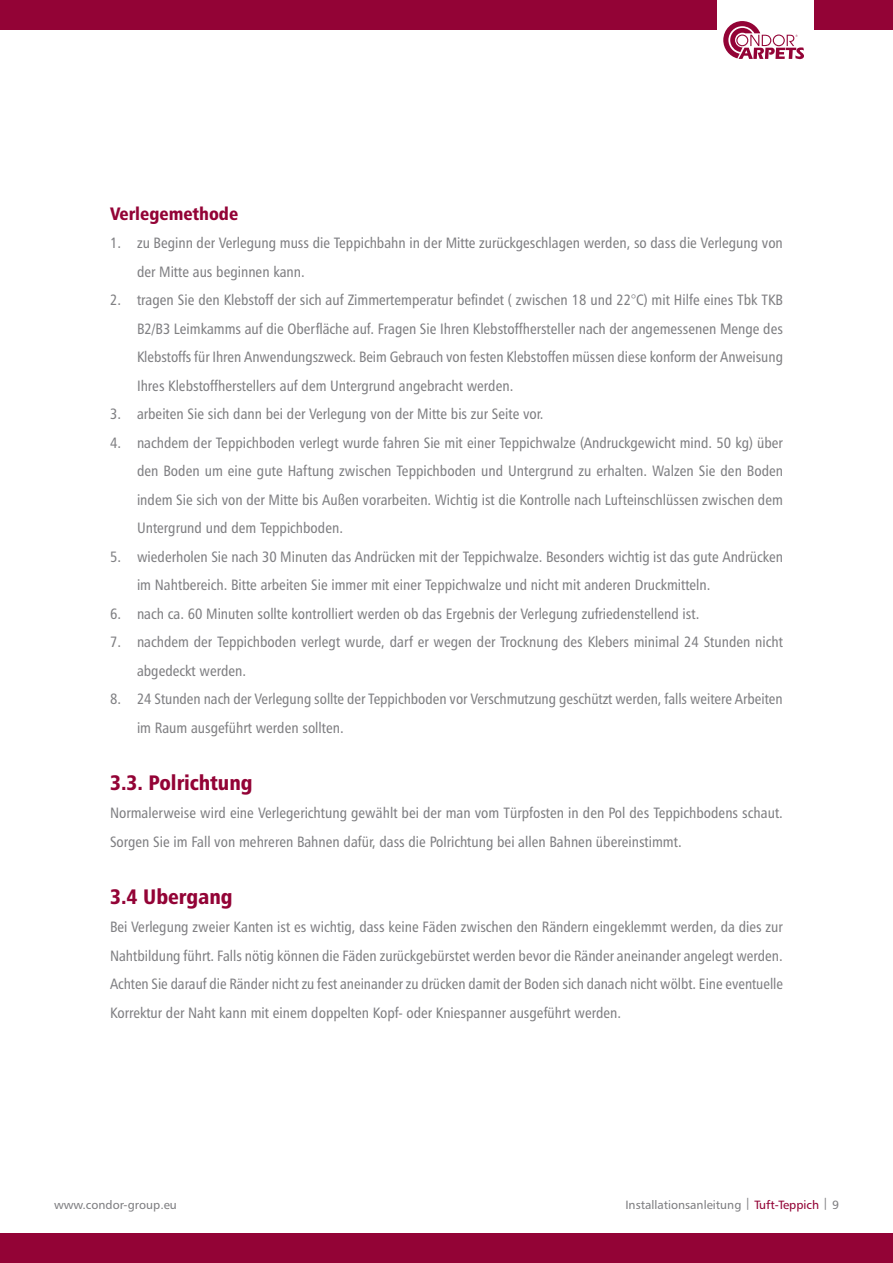
<style>
.page{position:relative;width:893px;height:1263px;background:#fff}
.page>*{position:absolute;margin:0;border:0;box-sizing:border-box;transform-origin:0 0}
.t1{font:21px "Humanist 777 BT Black Condensed B";color:#930336}
.t2{font:18px "Humanist 777 BT Black Condensed B";color:#930336}
.t3{font:15px/28.5px "Humanist 777 BT Roman Condensed B";color:#808083}
.t4{font:12px "Humanist 777 BT Roman B";color:#808083}
.s1{color:#930336}
</style>
<div class="page">
<div style="left:0;top:0;width:893px;height:30px;background:#930336"></div>
<div style="left:0;top:1233px;width:893px;height:30px;background:#930336"></div>
<div style="left:717px;top:0;width:97px;height:73px;background:#fff"></div>
<svg style="left:723px;top:21px;width:81px;height:38px"></svg>
<p class="t2" style="left:110px;top:202px;width:130px">Verlegemethode</p>
<p class="t3" style="left:137px;top:228px;width:647px;text-indent:-27px">1. zu Beginn der Verlegung muss die Teppichbahn in der Mitte zurückgeschlagen werden, so dass die Verlegung von der Mitte aus beginnen kann.</p>
<p class="t3" style="left:137px;top:285px;width:647px;text-align:justify;text-indent:-27px">2. tragen Sie den Klebstoff der sich auf Zimmertemperatur befindet ( zwischen 18 und 22°C) mit Hilfe eines Tbk TKB B2/B3 Leimkamms auf die Oberfläche auf. Fragen Sie Ihren Klebstoffhersteller nach der angemessenen Menge des Klebstoffs für Ihren Anwendungszweck. Beim Gebrauch von festen Klebstoffen müssen diese konform der Anweisung Ihres Klebstoffherstellers auf dem Untergrund angebracht werden.</p>
<p class="t3" style="left:110px;top:399px;width:435px">3. arbeiten Sie sich dann bei der Verlegung von der Mitte bis zur Seite vor.</p>
<p class="t3" style="left:137px;top:428px;width:648px;text-align:justify;text-indent:-27px">4. nachdem der Teppichboden verlegt wurde fahren Sie mit einer Teppichwalze (Andruckgewicht mind. 50 kg) über den Boden um eine gute Haftung zwischen Teppichboden und Untergrund zu erhalten. Walzen Sie den Boden indem Sie sich von der Mitte bis Außen vorarbeiten. Wichtig ist die Kontrolle nach Lufteinschlüssen zwischen dem Untergrund und dem Teppichboden.</p>
<p class="t3" style="left:137px;top:542px;width:647px;text-indent:-27px">5. wiederholen Sie nach 30 Minuten das Andrücken mit der Teppichwalze. Besonders wichtig ist das gute Andrücken im Nahtbereich. Bitte arbeiten Sie immer mit einer Teppichwalze und nicht mit anderen Druckmitteln.</p>
<p class="t3" style="left:110px;top:599px;width:591px">6. nach ca. 60 Minuten sollte kontrolliert werden ob das Ergebnis der Verlegung zufriedenstellend ist.</p>
<p class="t3" style="left:137px;top:627px;width:647px;text-indent:-27px">7. nachdem der Teppichboden verlegt wurde, darf er wegen der Trocknung des Klebers minimal 24 Stunden nicht abgedeckt werden.</p>
<p class="t3" style="left:137px;top:684px;width:647px;text-indent:-27px">8. 24 Stunden nach der Verlegung sollte der Teppichboden vor Verschmutzung geschützt werden, falls weitere Arbeiten im Raum ausgeführt werden sollten.</p>
<h1 class="t1" style="left:110px;top:769px;width:144px">3.3. Polrichtung</h1>
<p class="t3" style="left:110px;top:798px;width:674px">Normalerweise wird eine Verlegerichtung gewählt bei der man vom Türpfosten in den Pol des Teppichbodens schaut.<br>Sorgen Sie im Fall von mehreren Bahnen dafür, dass die Polrichtung bei allen Bahnen übereinstimmt.</p>
<h1 class="t1" style="left:110px;top:883px;width:124px">3.4 Ubergang</h1>
<p class="t3" style="left:110px;top:912px;width:674px;text-align:justify">Bei Verlegung zweier Kanten ist es wichtig, dass keine Fäden zwischen den Rändern eingeklemmt werden, da dies zur Nahtbildung führt. Falls nötig können die Fäden zurückgebürstet werden bevor die Ränder aneinander angelegt werden.<br>Achten Sie darauf die Ränder nicht zu fest aneinander zu drücken damit der Boden sich danach nicht wölbt. Eine eventuelle Korrektur der Naht kann mit einem doppelten Kopf- oder Kniespanner ausgeführt werden.</p>
<p class="t4" style="left:54px;top:1197px;width:124px">www.condor-group.eu</p>
<p class="t4" style="left:625px;top:1197px;width:215px">Installationsanleitung | <span class="s1">Tuft-Teppich</span> | 9</p>
</div>
